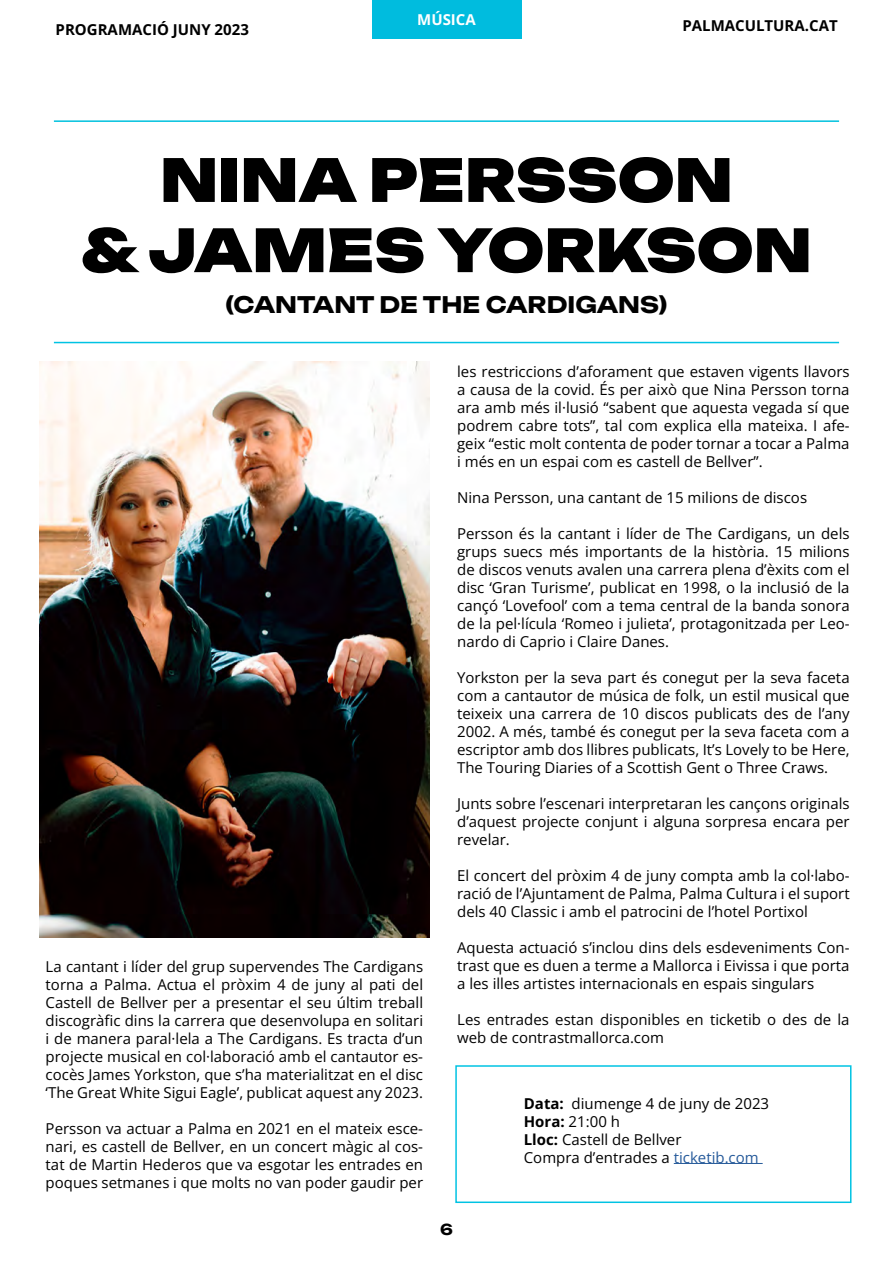
<style>
.page{position:relative;width:893px;height:1263px;background:#fff}
.page>*{position:absolute;margin:0;border:0;box-sizing:border-box;transform-origin:0 0}
.t1{font:900 58.5px/70.2px "Unbounded";color:#000;text-align:center}
.t2{font:700 22.5px "Unbounded";color:#000}
.t3{font:15px/18px "Open Sans";color:#000;text-align:justify}
.t4{font:700 15px "Open Sans";color:#000}
.t5{font:700 15px "Open Sans";color:#fff}
.t6{font:700 15px "Unbounded";color:#000}
.s1{font-weight:700}
.s2{color:#275b9b}
</style>
<div class="page">
<div style="left:372px;top:0;width:149px;height:38px;background:#00bcde"></div>
<img style="left:39px;top:361px;width:390px;height:577px">
<hr style="left:54px;top:120px;width:785px;height:2px;background:#00c1de">
<hr style="left:54px;top:342px;width:785px;height:1px;background:#00c3e3">
<hr style="left:674px;top:1163px;width:89px;height:1px;background:#275b9b">
<div style="left:455px;top:1065px;width:396px;height:138px;border:2px solid #00c3e3"></div>
<p class="t5" style="left:417px;top:9px;width:60px">MÚSICA</p>
<p class="t4" style="left:56px;top:19px;width:195px">PROGRAMACIÓ JUNY 2023</p>
<p class="t4" style="left:682px;top:15px;width:157px">PALMACULTURA.CAT</p>
<h1 class="t1" style="left:81px;top:141px;width:732px">NINA PERSSON<br>&amp; JAMES YORKSON</h1>
<h2 class="t2" style="left:225px;top:286px;width:443px">(CANTANT DE THE CARDIGANS)</h2>
<p class="t3" style="left:46px;top:957px;width:379px">La cantant i líder del grup supervendes The Cardigans torna a Palma. Actua el pròxim 4 de juny al pati del Castell de Bellver per a presentar el seu últim treball discogràfic dins la carrera que desenvolupa en solitari i de manera paral·lela a The Cardigans. Es tracta d’un projecte musical en col·laboració amb el cantautor es&shy;cocès James Yorkston, que s’ha materialitzat en el disc ‘The Great White Sigui Eagle’, publicat aquest any 2023.</p>
<p class="t3" style="left:46px;top:1119px;width:379px">Persson va actuar a Palma en 2021 en el mateix esce&shy;nari, es castell de Bellver, en un concert màgic al cos&shy;tat de Martin Hederos que va esgotar les entrades en poques setmanes i que molts no van poder gaudir per</p>
<p class="t3" style="left:457px;top:362px;width:394px">les restriccions d’aforament que estaven vigents llavors a causa de la covid. És per això que Nina Persson torna ara amb més il·lusió “sabent que aquesta vegada sí que podrem cabre tots”, tal com explica ella mateixa. I afe&shy;geix “estic molt contenta de poder tornar a tocar a Palma i més en un espai com es castell de Bellver”.</p>
<p class="t3" style="left:457px;top:488px;width:351px">Nina Persson, una cantant de 15 milions de discos</p>
<p class="t3" style="left:457px;top:524px;width:394px">Persson és la cantant i líder de The Cardigans, un dels grups suecs més importants de la història. 15 milions de discos venuts avalen una carrera plena d’èxits com el disc ‘Gran Turisme’, publicat en 1998, o la inclusió de la cançó ‘Lovefool’ com a tema central de la banda sonora de la pel·lícula ‘Romeo i julieta’, protagonitzada per Leo&shy;nardo di Caprio i Claire Danes.</p>
<p class="t3" style="left:457px;top:668px;width:394px">Yorkston per la seva part és conegut per la seva faceta com a cantautor de música de folk, un estil musical que teixeix una carrera de 10 discos publicats des de l’any 2002. A més, també és conegut per la seva faceta com a escriptor amb dos llibres publicats, It’s Lovely to be Here, The Touring Diaries of a Scottish Gent o Three Craws.</p>
<p class="t3" style="left:457px;top:794px;width:394px">Junts sobre l’escenari interpretaran les cançons originals d’aquest projecte conjunt i alguna sorpresa encara per revelar.</p>
<p class="t3" style="left:457px;top:866px;width:394px">El concert del pròxim 4 de juny compta amb la col·labo&shy;ració de l’Ajuntament de Palma, Palma Cultura i el suport dels 40 Classic i amb el patrocini de l’hotel Portixol</p>
<p class="t3" style="left:457px;top:938px;width:394px">Aquesta actuació s’inclou dins dels esdeveniments Con&shy;trast que es duen a terme a Mallorca i Eivissa i que porta a les illes artistes internacionals en espais singulars</p>
<p class="t3" style="left:457px;top:1010px;width:394px">Les entrades estan disponibles en ticketib o des de la web de contrastmallorca.com</p>
<p class="t6" style="left:440px;top:1217px;width:14px">6</p>
<p class="t3" style="left:524px;top:1094px;width:247px;text-align:left"><span class="s1">Data:</span> diumenge 4 de juny de 2023<br><span class="s1">Hora:</span> 21:00 h<br><span class="s1">Lloc:</span> Castell de Bellver<br>Compra d’entrades a <span class="s2">ticketib.com</span></p>
</div>
